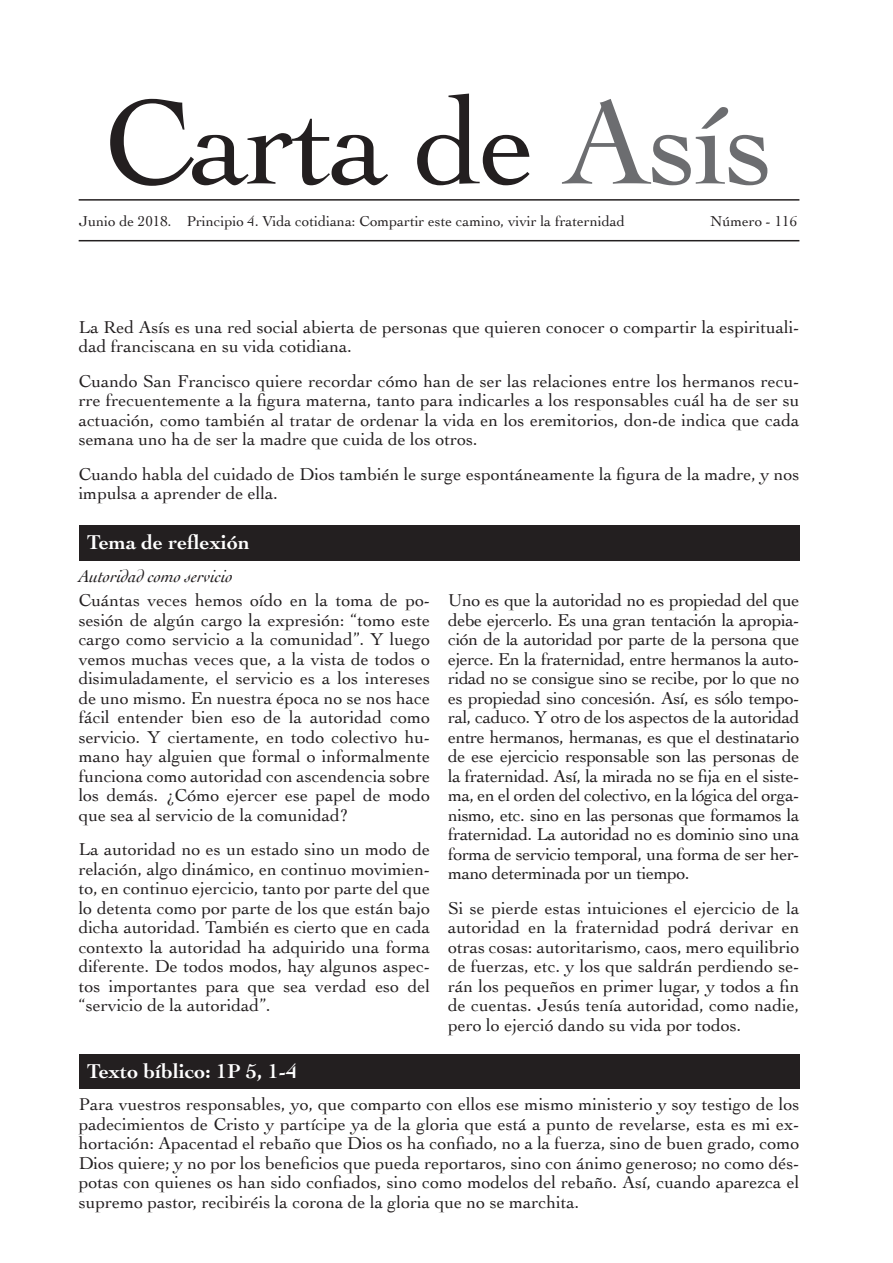
<style>
.page{position:relative;width:893px;height:1263px;background:#fff}
.page>*{position:absolute;margin:0;border:0;box-sizing:border-box;transform-origin:0 0}
.t1{font:126px "Cochin";letter-spacing:-.02em;color:#231f20}
.t2{font:700 21px "Cochin";color:#fff}
.t3{font:18px/19.5px "Cochin";color:#231f20;text-align:justify}
.t4{font:italic 18px "Cochin";color:#231f20}
.t5{font:15px "Cochin";color:#231f20}
.s1{color:#6c6d70}
</style>
<div class="page">
<hr style="left:79px;top:199px;width:720px;height:2px;background:#231f20">
<hr style="left:79px;top:240px;width:720px;height:1px;background:#231f20">
<div style="left:79px;top:1054px;width:720px;height:35px;background:#231f20"></div>
<div style="left:79px;top:525px;width:720px;height:35px;background:#231f20"></div>
<h1 class="t1" style="left:104px;top:57px;width:671px">Carta de <span class="s1">Asís</span></h1>
<p class="t5" style="left:79px;top:211px;width:548px">Junio de 2018. Principio 4. Vida cotidiana: Compartir este camino, vivir la fraternidad</p>
<p class="t5" style="left:710px;top:211px;width:88px">Número - 116</p>
<p class="t3" style="left:79px;top:316px;width:722px">La Red Asís es una red social abierta de personas que quieren conocer o compartir la espirituali&shy;dad franciscana en su vida cotidiana.</p>
<p class="t3" style="left:79px;top:370px;width:722px">Cuando San Francisco quiere recordar cómo han de ser las relaciones entre los hermanos recu&shy;rre frecuentemente a la figura materna, tanto para indicarles a los responsables cuál ha de ser su actuación, como también al tratar de ordenar la vida en los eremitorios, don-de indica que cada semana uno ha de ser la madre que cuida de los otros.</p>
<p class="t3" style="left:79px;top:463px;width:722px">Cuando habla del cuidado de Dios también le surge espontáneamente la figura de la madre, y nos impulsa a aprender de ella.</p>
<p class="t2" style="left:87px;top:528px;width:164px">Tema de reflexión</p>
<p class="t4" style="left:79px;top:564px;width:156px">Autoridad como servicio</p>
<p class="t3" style="left:79px;top:590px;width:353px">Cuántas veces hemos oído en la toma de po&shy;sesión de algún cargo la expresión: “tomo este cargo como servicio a la comunidad”. Y luego vemos muchas veces que, a la vista de todos o disimuladamente, el servicio es a los intereses de uno mismo. En nuestra época no se nos hace fácil entender bien eso de la autoridad como servicio. Y ciertamente, en todo colectivo hu&shy;mano hay alguien que formal o informalmente funciona como autoridad con ascendencia sobre los demás. ¿Cómo ejercer ese papel de modo que sea al servicio de la comunidad?</p>
<p class="t3" style="left:79px;top:839px;width:353px">La autoridad no es un estado sino un modo de relación, algo dinámico, en continuo movimien&shy;to, en continuo ejercicio, tanto por parte del que lo detenta como por parte de los que están bajo dicha autoridad. También es cierto que en cada contexto la autoridad ha adquirido una forma diferente. De todos modos, hay algunos aspec&shy;tos importantes para que sea verdad eso del “servicio de la autoridad”.</p>
<p class="t2" style="left:87px;top:1057px;width:211px">Texto bíblico: 1P 5, 1-4</p>
<p class="t3" style="left:448px;top:590px;width:353px">Uno es que la autoridad no es propiedad del que debe ejercerlo. Es una gran tentación la apropia&shy;ción de la autoridad por parte de la persona que ejerce. En la fraternidad, entre hermanos la auto&shy;ridad no se consigue sino se recibe, por lo que no es propiedad sino concesión. Así, es sólo tempo&shy;ral, caduco. Y otro de los aspectos de la autoridad entre hermanos, hermanas, es que el destinatario de ese ejercicio responsable son las personas de la fraternidad. Así, la mirada no se fija en el siste&shy;ma, en el orden del colectivo, en la lógica del orga&shy;nismo, etc. sino en las personas que formamos la fraternidad. La autoridad no es dominio sino una forma de servicio temporal, una forma de ser her&shy;mano determinada por un tiempo.</p>
<p class="t3" style="left:448px;top:897px;width:353px">Si se pierde estas intuiciones el ejercicio de la autoridad en la fraternidad podrá derivar en otras cosas: autoritarismo, caos, mero equilibrio de fuerzas, etc. y los que saldrán perdiendo se&shy;rán los pequeños en primer lugar, y todos a fin de cuentas. Jesús tenía autoridad, como nadie, pero lo ejerció dando su vida por todos.</p>
<p class="t3" style="left:79px;top:1094px;width:722px">Para vuestros responsables, yo, que comparto con ellos ese mismo ministerio y soy testigo de los padecimientos de Cristo y partícipe ya de la gloria que está a punto de revelarse, esta es mi ex&shy;hortación: Apacentad el rebaño que Dios os ha confiado, no a la fuerza, sino de buen grado, como Dios quiere; y no por los beneficios que pueda reportaros, sino con ánimo generoso; no como dés&shy;potas con quienes os han sido confiados, sino como modelos del rebaño. Así, cuando aparezca el supremo pastor, recibiréis la corona de la gloria que no se marchita.</p>
</div>
